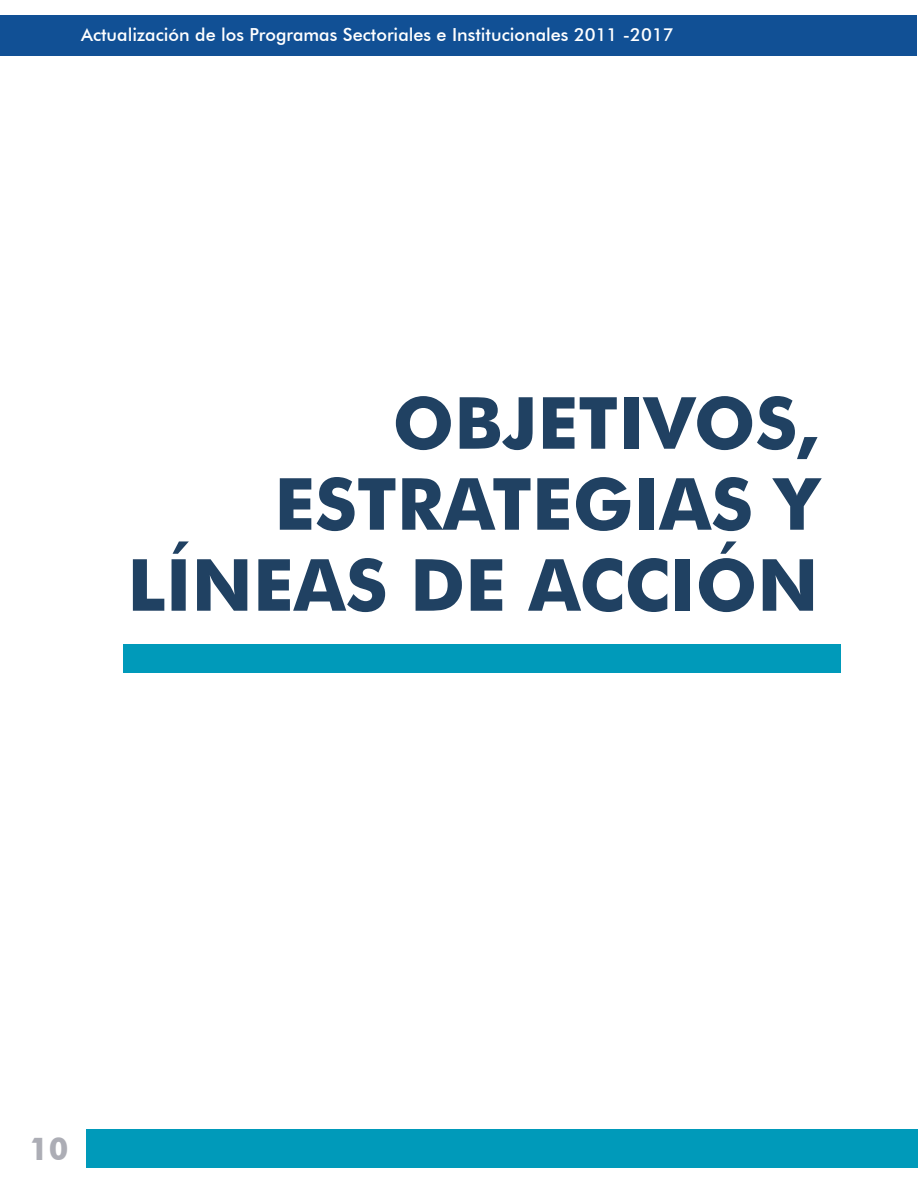
<style>
.page{position:relative;width:918px;height:1188px;background:#fff}
.page>*{position:absolute;margin:0;border:0;box-sizing:border-box;transform-origin:0 0}
.t1{font:700 72px/81px "Futura BT";color:#204162;text-align:right}
.t2{font:700 31.5px "Futura BT";color:#acadb5}
.t3{font:500 18px "Futura BT";color:#fff}
</style>
<div class="page">
<div style="left:1px;top:16px;width:916px;height:40px;background:#115095"></div>
<div style="left:86px;top:1129px;width:831px;height:39px;background:#009aba"></div>
<hr style="left:917px;top:1129px;width:1px;height:39px;background:#009aba">
<div style="left:123px;top:644px;width:718px;height:29px;background:#009aba"></div>
<p class="t3" style="left:81px;top:24px;width:594px">Actualización de los Programas Sectoriales e Institucionales 2011 -2017</p>
<p class="t1" style="left:127px;top:382px;width:693px">OBJETIVOS,<br>ESTRATEGIAS Y<br>LÍNEAS DE ACCIÓN</p>
<h2 class="t2" style="left:29px;top:1130px;width:41px">10</h2>
</div>
